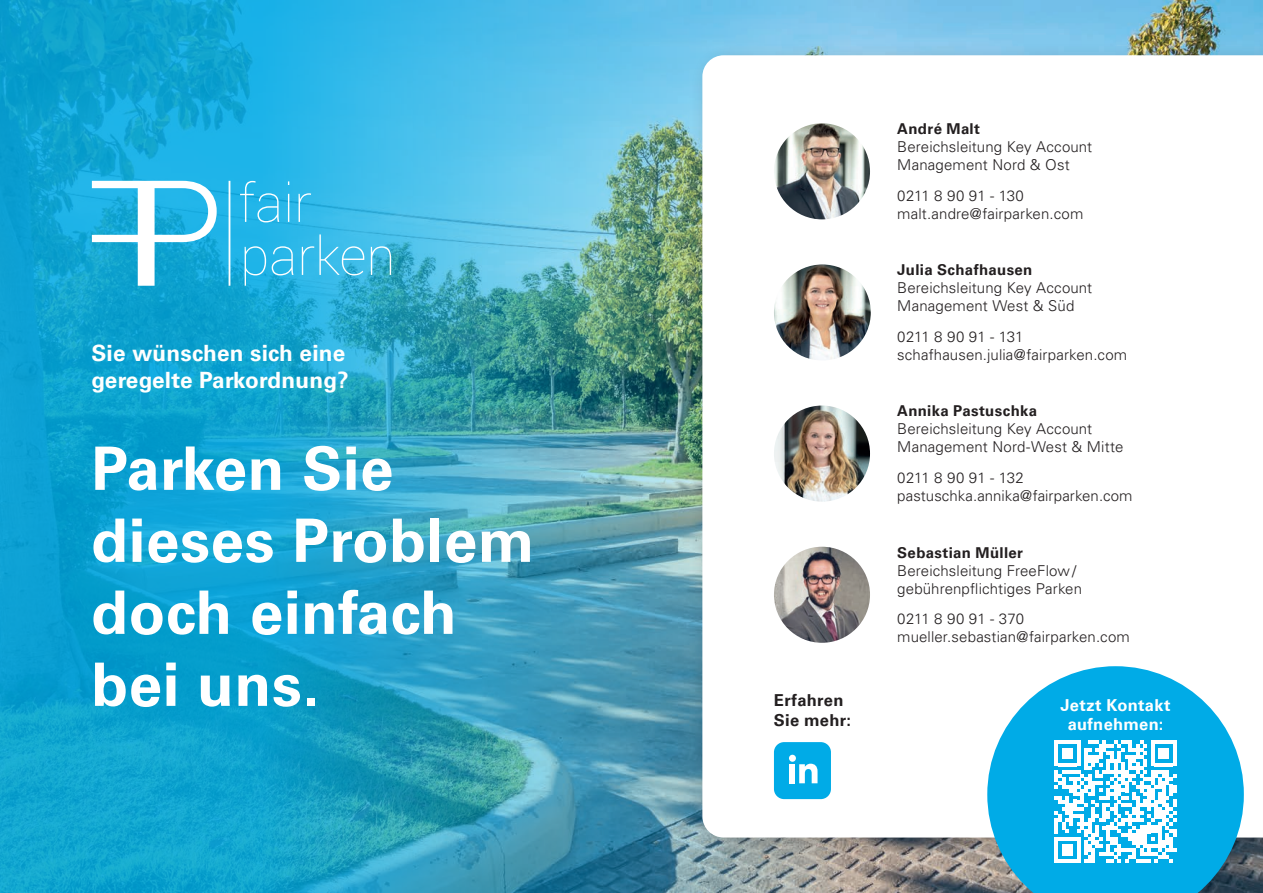
<style>
.page{position:relative;width:1263px;height:893px;background:#fff}
.page>*{position:absolute;margin:0;border:0;box-sizing:border-box;transform-origin:0 0}
.t1{font:700 60px/72px "Univers LT Pro 65";letter-spacing:.01em;color:#fff}
.t2{font:700 22.5px/27px "Univers LT Pro 65";letter-spacing:.01em;color:#fff}
.t3{font:700 16.5px/19.8px "Univers LT Pro 65";letter-spacing:.02em;color:#fff;text-align:center}
.t4{font:700 16.5px/19.8px "Univers LT Pro 65";letter-spacing:.015em;color:#231f20}
.t5{font:300 15px/18px "Univers LT Pro 45";letter-spacing:.01em;color:#231f20}
.t6{font:700 15px "Univers LT Pro 65";letter-spacing:.02em;color:#231f20}
</style>
<div class="page">
<img style="left:0;top:0;width:1263px;height:893px">
<svg style="left:92px;top:181px;width:125px;height:105px"></svg>
<svg style="left:240px;top:181px;width:39px;height:41px"></svg>
<svg style="left:288px;top:181px;width:1px;height:41px"></svg>
<svg style="left:299px;top:193px;width:12px;height:29px"></svg>
<svg style="left:245px;top:246px;width:21px;height:40px"></svg>
<svg style="left:272px;top:246px;width:21px;height:29px"></svg>
<svg style="left:302px;top:234px;width:62px;height:41px"></svg>
<svg style="left:371px;top:246px;width:20px;height:29px"></svg>
<hr style="left:229px;top:181px;width:1px;height:105px;background:#fff">
<div style="left:690px;top:42px;width:573px;height:820px;background:#231f20;opacity:.24"></div>
<svg style="left:702px;top:55px;width:561px;height:782px"></svg>
<img style="left:774px;top:406px;width:96px;height:96px;border-radius:48px">
<img style="left:774px;top:547px;width:96px;height:96px;border-radius:48px">
<div style="left:774px;top:742px;width:57px;height:57px;background:#00abe7;border-radius:10px"></div>
<div style="left:789px;top:764px;width:6px;height:19px;background:#fff"></div>
<div style="left:789px;top:755px;width:7px;height:7px;background:#fff;border-radius:50%"></div>
<svg style="left:799px;top:764px;width:18px;height:19px"></svg>
<svg style="left:987px;top:666px;width:257px;height:227px;fill:#00abe7"></svg>
<svg style="left:1054px;top:740px;width:123px;height:123px"></svg>
<img style="left:774px;top:264px;width:97px;height:96px;border-radius:48px">
<img style="left:774px;top:123px;width:96px;height:96px;border-radius:48px">
<h2 class="t2" style="left:91px;top:339px;width:259px">Sie wünschen sich eine geregelte Parkordnung?</h2>
<h1 class="t1" style="left:91px;top:430px;width:445px">Parken Sie dieses Problem doch einfach bei uns.</h1>
<p class="t4" style="left:774px;top:690px;width:79px">Erfahren<br>Sie mehr:</p>
<p class="t6" style="left:897px;top:118px;width:84px">André Malt</p>
<p class="t5" style="left:897px;top:137px;width:196px">Bereichsleitung Key Account<br>Management Nord &amp; Ost</p>
<p class="t5" style="left:897px;top:186px;width:188px">0211 8 90 91 - 130 malt.andre@fairparken.com</p>
<p class="t6" style="left:897px;top:259px;width:137px">Julia Schafhausen</p>
<p class="t5" style="left:897px;top:279px;width:196px">Bereichsleitung Key Account<br>Management West &amp; Süd</p>
<p class="t5" style="left:897px;top:327px;width:231px">0211 8 90 91 - 131 schafhausen.julia@fairparken.com</p>
<p class="t6" style="left:897px;top:401px;width:141px">Annika Pastuschka</p>
<p class="t5" style="left:897px;top:420px;width:228px">Bereichsleitung Key Account<br>Management Nord-West &amp; Mitte</p>
<p class="t5" style="left:897px;top:468px;width:237px">0211 8 90 91 - 132 pastuschka.annika@fairparken.com</p>
<p class="t6" style="left:897px;top:542px;width:127px">Sebastian Müller</p>
<p class="t5" style="left:897px;top:561px;width:186px">Bereichsleitung FreeFlow / gebührenpflichtiges Parken</p>
<p class="t5" style="left:897px;top:610px;width:234px">0211 8 90 91 - 370 mueller.sebastian@fairparken.com</p>
<p class="t3" style="left:1060px;top:694px;width:112px">Jetzt Kontakt aufnehmen:</p>
</div>
